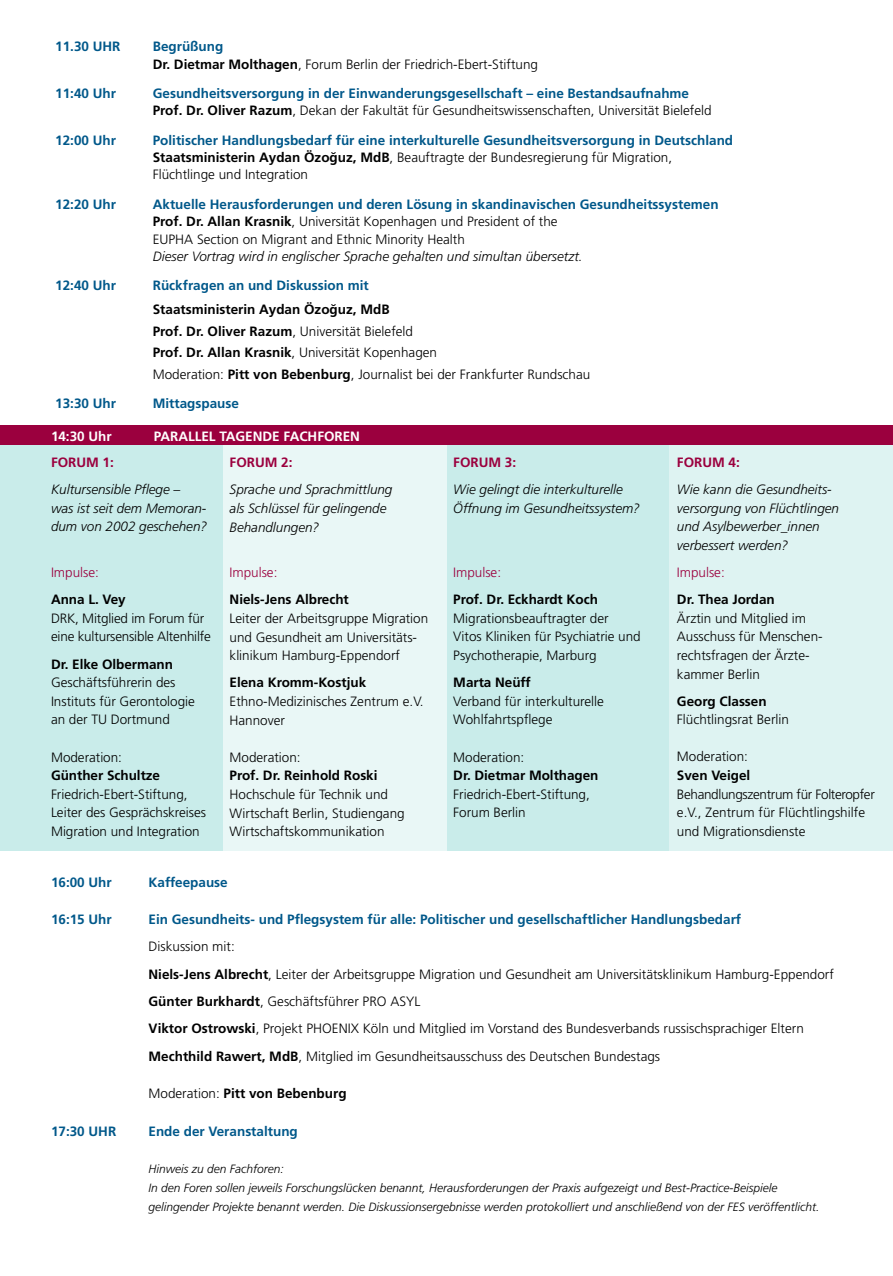
<style>
.page{position:relative;width:893px;height:1276px;background:#fff}
.page>*{position:absolute;margin:0;border:0;box-sizing:border-box;transform-origin:0 0}
.t1{font:300 13.5px/18.6px "Frutiger";color:#000}
.t2{font:700 13.5px/17.4px "Frutiger CE";color:#00588a}
.t3{font:italic 300 13.5px/18.6px "Frutiger";color:#000}
.t4{font:700 13.5px "Frutiger";color:#000}
.t5{font:700 13.5px "Frutiger";color:#00588a}
.t6{font:italic 300 13.5px/18.6px "Frutiger CE";color:#000}
.t7{font:700 13.5px "Frutiger CE";color:#000}
.t8{font:300 13.5px "Frutiger";color:#9b003e}
.t9{font:700 13.5px "Frutiger";color:#fff}
.t10{font:700 13.5px "Frutiger CE";color:#9b003e}
.t11{font:700 13.5px "Frutiger";color:#9b003e}
.t12{font:italic 300 12px/18.8px "Frutiger";color:#000}
.s1{font-weight:700}
.s2{font-family:"Frutiger CE";font-weight:700}
.s3{color:#000}
.s4{font-family:"Frutiger";font-weight:300;color:#000}
.s5{font-weight:300;color:#000}
.s6{font-family:"Frutiger CE"}
.s7{font-weight:300}
</style>
<div class="page">
<div style="left:0;top:425px;width:893px;height:425px;background:#c9ecea"></div>
<div style="left:223px;top:425px;width:223px;height:425px;background:#e9f7f6"></div>
<div style="left:670px;top:425px;width:223px;height:425px;background:#def3f2"></div>
<div style="left:0;top:425px;width:893px;height:19px;background:#9b003e"></div>
<p class="t2" style="left:55px;top:38px;width:67px">11.30 UHR</p>
<p class="t2" style="left:153px;top:38px;width:72px">Begrüßung</p>
<p class="t1" style="left:153px;top:55px;width:387px"><span class="s1">Dr. Dietmar Molthagen</span>, Forum Berlin der Friedrich-Ebert-Stiftung</p>
<p class="t2" style="left:55px;top:84px;width:62px">11:40 Uhr</p>
<p class="t2" style="left:153px;top:84px;width:538px">Gesundheitsversorgung in der Einwanderungsgesellschaft – eine Bestandsaufnahme</p>
<p class="t1" style="left:153px;top:101px;width:560px"><span class="s2">Prof. Dr. Oliver Razum</span>, Dekan der Fakultät für Gesundheitswissenschaften, Universität Bielefeld</p>
<p class="t2" style="left:55px;top:131px;width:62px">12:00 Uhr</p>
<p class="t2" style="left:153px;top:131px;width:582px">Politischer Handlungsbedarf für eine interkulturelle Gesundheitsversorgung in Deutschland<br><span class="s3">Staatsministerin Aydan Özoğuz, MdB</span><span class="s4">,</span> <span class="s5">Beauftragte der Bundesregierung für Migration,<br>Flüchtlinge und Integration</span></p>
<p class="t2" style="left:55px;top:195px;width:62px">12:20 Uhr</p>
<p class="t2" style="left:153px;top:195px;width:567px">Aktuelle Herausforderungen und deren Lösung in skandinavischen Gesundheitssystemen</p>
<p class="t1" style="left:153px;top:213px;width:406px;line-height:17.4px"><span class="s1">Prof. Dr. Allan Krasnik</span>, Universität Kopenhagen und President of the<br>EUPHA Section on Migrant and Ethnic Minority Health</p>
<p class="t3" style="left:153px;top:247px;width:431px">Dieser Vortrag wird in englischer Sprache gehalten und simultan übersetzt.</p>
<p class="t5" style="left:55px;top:278px;width:62px">12:40 Uhr</p>
<p class="t2" style="left:153px;top:277px;width:218px">Rückfragen an und Diskussion mit</p>
<p class="t7" style="left:153px;top:301px;width:238px">Staatsministerin Aydan Özoğuz, MdB</p>
<p class="t1" style="left:153px;top:320px;width:439px;line-height:21.6px"><span class="s1">Prof. Dr. Oliver Razum</span>, Universität Bielefeld<br><span class="s1">Prof. Dr. Allan Krasnik</span>, Universität Kopenhagen<br><span class="s6">Moderation:</span> <span class="s2">Pitt von Bebenburg</span>, Journalist bei der Frankfurter Rundschau</p>
<p class="t2" style="left:55px;top:395px;width:62px">13:30 Uhr</p>
<p class="t2" style="left:153px;top:395px;width:88px">Mittagspause</p>
<p class="t9" style="left:51px;top:428px;width:62px">14:30 Uhr</p>
<p class="t9" style="left:154px;top:428px;width:208px">PARALLEL TAGENDE FACHFOREN</p>
<p class="t10" style="left:51px;top:454px;width:64px">FORUM 1:</p>
<p class="t3" style="left:51px;top:480px;width:158px">Kultursensible Pflege –<br>was ist seit dem Memoran&shy;dum von 2002 geschehen?</p>
<p class="t8" style="left:51px;top:565px;width:49px">Impulse:</p>
<p class="t7" style="left:51px;top:591px;width:76px">Anna L. Vey</p>
<p class="t1" style="left:51px;top:609px;width:161px">DRK, Mitglied im Forum für eine kultursensible Altenhilfe</p>
<p class="t4" style="left:51px;top:656px;width:124px">Dr. Elke Olbermann</p>
<p class="t1" style="left:51px;top:673px;width:145px">Geschäftsführerin des<br>Instituts für Gerontologie an der TU Dortmund</p>
<p class="t1" style="left:51px;top:747px;width:72px">Moderation:</p>
<p class="t4" style="left:51px;top:767px;width:111px">Günther Schultze</p>
<p class="t1" style="left:51px;top:785px;width:157px">Friedrich-Ebert-Stiftung,<br>Leiter des Gesprächskreises<br>Migration und Integration</p>
<p class="t11" style="left:230px;top:454px;width:64px">FORUM 2:</p>
<p class="t3" style="left:230px;top:480px;width:164px">Sprache und Sprachmittlung als Schlüssel für gelingende<br>Behandlungen?</p>
<p class="t8" style="left:230px;top:565px;width:49px">Impulse:</p>
<p class="t4" style="left:230px;top:592px;width:121px">Niels-Jens Albrecht</p>
<p class="t1" style="left:230px;top:609px;width:200px">Leiter der Arbeitsgruppe Migration und Gesundheit am Universitäts&shy;klinikum Hamburg-Eppendorf</p>
<p class="t4" style="left:230px;top:674px;width:138px">Elena Kromm-Kostjuk</p>
<p class="t1" style="left:230px;top:692px;width:195px">Ethno-Medizinisches Zentrum e.V.<br>Hannover</p>
<p class="t1" style="left:230px;top:748px;width:72px">Moderation:</p>
<p class="t4" style="left:230px;top:767px;width:149px">Prof. Dr. Reinhold Roski</p>
<p class="t1" style="left:230px;top:785px;width:177px">Hochschule für Technik und<br>Wirtschaft Berlin, Studiengang<br>Wirtschaftskommunikation</p>
<p class="t11" style="left:453px;top:454px;width:64px">FORUM 3:</p>
<p class="t3" style="left:453px;top:480px;width:188px">Wie gelingt die interkulturelle<br>Öffnung im Gesundheitssystem?</p>
<p class="t8" style="left:453px;top:565px;width:49px">Impulse:</p>
<p class="t4" style="left:453px;top:591px;width:146px">Prof. Dr. Eckhardt Koch</p>
<p class="t1" style="left:453px;top:609px;width:189px">Migrationsbeauftragter der<br>Vitos Kliniken für Psychiatrie und<br>Psychotherapie, Marburg</p>
<p class="t4" style="left:453px;top:674px;width:79px">Marta Neüff</p>
<p class="t1" style="left:453px;top:692px;width:152px">Verband für interkulturelle<br>Wohlfahrtspflege</p>
<p class="t1" style="left:453px;top:747px;width:72px">Moderation:</p>
<p class="t4" style="left:453px;top:767px;width:147px">Dr. Dietmar Molthagen</p>
<p class="t1" style="left:453px;top:785px;width:138px">Friedrich-Ebert-Stiftung,<br>Forum Berlin</p>
<p class="t10" style="left:677px;top:454px;width:64px">FORUM 4:</p>
<p class="t6" style="left:677px;top:480px;width:164px">Wie kann die Gesundheits&shy;versorgung von Flüchtlingen und Asylbewerber_innen verbessert werden?</p>
<p class="t8" style="left:677px;top:565px;width:49px">Impulse:</p>
<p class="t4" style="left:677px;top:591px;width:99px">Dr. Thea Jordan</p>
<p class="t1" style="left:677px;top:609px;width:147px">Ärztin und Mitglied im<br>Ausschuss für Menschen&shy;rechtsfragen der Ärzte&shy;kammer Berlin</p>
<p class="t4" style="left:677px;top:693px;width:91px">Georg Classen</p>
<p class="t1" style="left:677px;top:710px;width:113px">Flüchtlingsrat Berlin</p>
<p class="t1" style="left:677px;top:747px;width:72px">Moderation:</p>
<p class="t4" style="left:677px;top:767px;width:75px">Sven Veigel</p>
<p class="t1" style="left:677px;top:784px;width:199px">Behandlungszentrum für Folteropfer e.V., Zentrum für Flüchtlingshilfe und Migrationsdienste</p>
<p class="t5" style="left:51px;top:874px;width:62px">16:00 Uhr</p>
<p class="t5" style="left:149px;top:874px;width:81px">Kaffeepause</p>
<p class="t5" style="left:51px;top:911px;width:62px">16:15 Uhr</p>
<p class="t5" style="left:149px;top:911px;width:594px">Ein Gesundheits- und Pflegsystem für alle: Politischer und gesellschaftlicher Handlungsbedarf</p>
<p class="t1" style="left:149px;top:933px;width:687px;line-height:27.3px">Diskussion mit:<br><span class="s2">Niels-Jens Albrecht</span>, Leiter der Arbeitsgruppe Migration und Gesundheit am Universitätsklinikum Hamburg-Eppendorf <span class="s1">Günter Burkhardt</span>, Geschäftsführer PRO ASYL<br><span class="s2">Viktor Ostrowski</span>, Projekt PHOENIX Köln und Mitglied im Vorstand des Bundesverbands russischsprachiger Eltern <span class="s1">Mechthild Rawert, MdB</span>, Mitglied im Gesundheitsausschuss des Deutschen Bundestags</p>
<p class="t4" style="left:149px;top:1085px;width:200px"><span class="s7">Moderation:</span> Pitt von Bebenburg</p>
<p class="t2" style="left:51px;top:1122px;width:67px">17:30 UHR</p>
<p class="t2" style="left:149px;top:1122px;width:151px">Ende der Veranstaltung</p>
<p class="t12" style="left:149px;top:1159px;width:672px">Hinweis zu den Fachforen:<br>In den Foren sollen jeweils Forschungslücken benannt, Herausforderungen der Praxis aufgezeigt und Best-Practice-Beispiele gelingender Projekte benannt werden. Die Diskussionsergebnisse werden protokolliert und anschließend von der FES veröffentlicht.</p>
</div>
